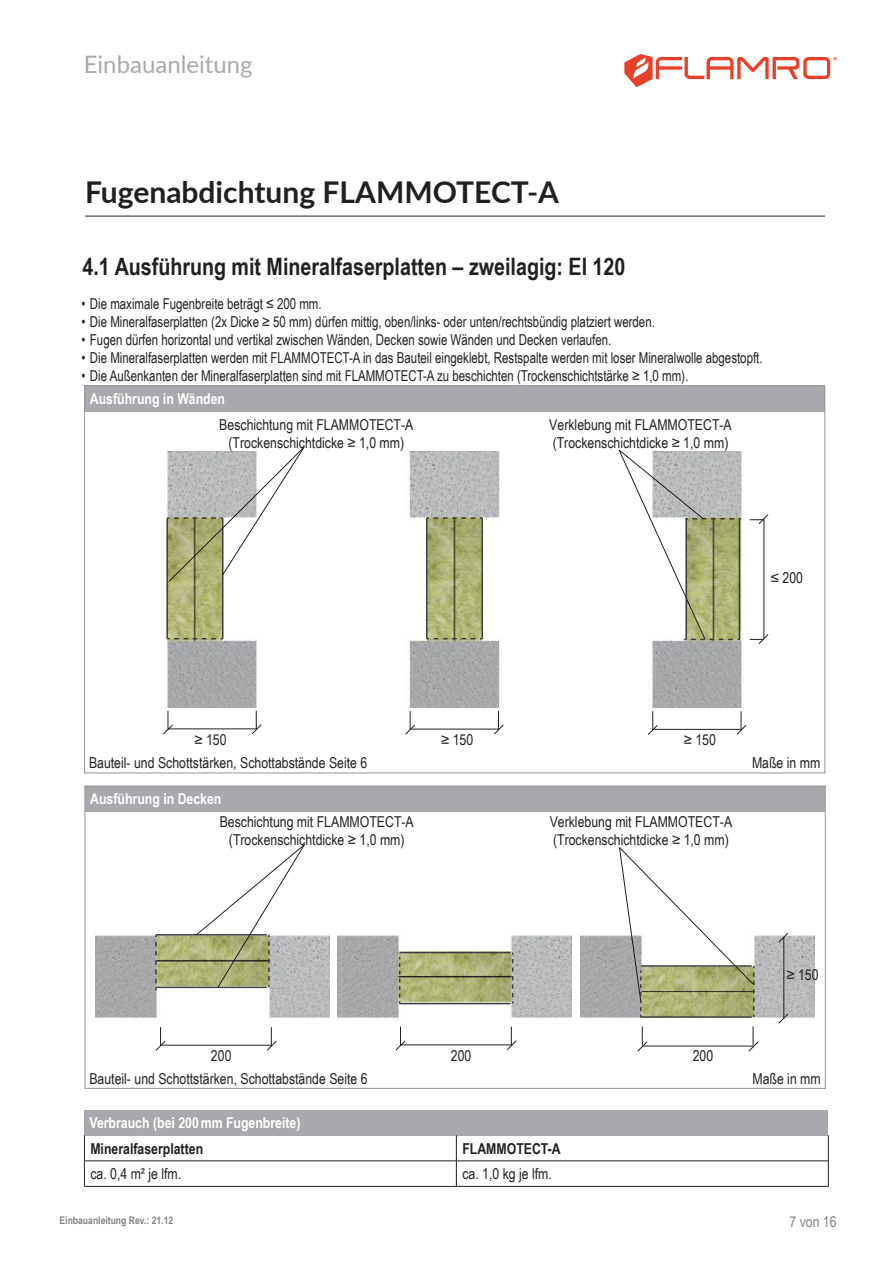
<style>
.page{position:relative;width:893px;height:1263px;background:#fff}
.page>*{position:absolute;margin:0;border:0;box-sizing:border-box;transform-origin:0 0}
.t1{font:700 30px "Lato";color:#231f20}
.t2{font:700 24px "Arial Narrow";color:#231f20}
.t3{font:24px "Lato";color:#a8a9ad}
.t4{font:15px "Arial Narrow";color:#231f20;scale:.93 1}
.t5{font:15px/18px "Arial Narrow";color:#231f20;text-align:center}
.t6{font:700 15px "Arial Narrow";color:#fff}
.t7{font:700 15px "Arial Narrow";color:#231f20}
.t8{font:15px "Arial Narrow";color:#808285}
.t9{font:700 10.5px "Arial Narrow";color:#808285}
</style>
<div class="page">
<div style="left:84px;top:1110px;width:744px;height:25px;background:#a8a9ad"></div>
<hr style="left:84px;top:1160px;width:372px;height:1px;background:#231f20">
<svg style="left:84px;top:1135px;width:1px;height:51px"></svg>
<hr style="left:456px;top:1160px;width:372px;height:1px;background:#231f20">
<svg style="left:456px;top:1135px;width:1px;height:51px"></svg>
<svg style="left:828px;top:1135px;width:1px;height:51px"></svg>
<hr style="left:84px;top:1186px;width:372px;height:1px;background:#231f20">
<hr style="left:456px;top:1186px;width:372px;height:1px;background:#231f20">
<div style="left:85px;top:386px;width:740px;height:25px;background:#a8a9ad"></div>
<img style="left:166px;top:517px;width:91px;height:190px">
<img style="left:409px;top:452px;width:91px;height:255px">
<img style="left:652px;top:452px;width:112px;height:255px">
<hr style="left:653px;top:729px;width:88px;height:1px;background:#231f20">
<hr style="left:764px;top:519px;width:1px;height:120px;background:#231f20">
<svg style="left:736px;top:711px;width:11px;height:24px"></svg>
<svg style="left:648px;top:711px;width:10px;height:24px"></svg>
<hr style="left:410px;top:729px;width:88px;height:1px;background:#231f20">
<svg style="left:493px;top:711px;width:11px;height:24px"></svg>
<svg style="left:405px;top:711px;width:11px;height:24px"></svg>
<hr style="left:168px;top:728px;width:88px;height:1px;background:#231f20">
<svg style="left:251px;top:711px;width:11px;height:24px"></svg>
<svg style="left:163px;top:711px;width:11px;height:24px"></svg>
<svg style="left:427px;top:517px;width:55px;height:2px"></svg>
<svg style="left:427px;top:638px;width:54px;height:1px"></svg>
<svg style="left:168px;top:638px;width:54px;height:1px"></svg>
<svg style="left:618px;top:449px;width:123px;height:191px"></svg>
<hr style="left:166px;top:518px;width:2px;height:121px;background:#3e3e3f">
<hr style="left:222px;top:518px;width:1px;height:121px;background:#3e3e3f">
<hr style="left:426px;top:518px;width:1px;height:121px;background:#3e3e3f">
<hr style="left:685px;top:519px;width:2px;height:120px;background:#3e3e3f">
<hr style="left:481px;top:518px;width:2px;height:121px;background:#3e3e3f">
<hr style="left:739px;top:519px;width:1px;height:120px;background:#3e3e3f">
<svg style="left:167px;top:446px;width:138px;height:136px"></svg>
<svg style="left:750px;top:513px;width:19px;height:12px"></svg>
<svg style="left:750px;top:633px;width:19px;height:12px"></svg>
<div style="left:85px;top:786px;width:740px;height:26px;background:#a8a9ad"></div>
<img style="left:96px;top:934px;width:234px;height:111px">
<img style="left:338px;top:935px;width:234px;height:111px">
<img style="left:580px;top:935px;width:234px;height:111px">
<hr style="left:642px;top:1046px;width:111px;height:1px;background:#231f20">
<hr style="left:783px;top:937px;width:1px;height:81px;background:#231f20">
<svg style="left:748px;top:1026px;width:11px;height:26px"></svg>
<svg style="left:637px;top:1026px;width:11px;height:26px"></svg>
<hr style="left:401px;top:1044px;width:111px;height:1px;background:#231f20">
<svg style="left:506px;top:1027px;width:11px;height:24px"></svg>
<svg style="left:395px;top:1027px;width:11px;height:24px"></svg>
<hr style="left:161px;top:1045px;width:111px;height:1px;background:#231f20">
<svg style="left:266px;top:1027px;width:11px;height:24px"></svg>
<svg style="left:155px;top:1027px;width:11px;height:24px"></svg>
<svg style="left:155px;top:935px;width:2px;height:55px"></svg>
<hr style="left:156px;top:934px;width:111px;height:1px;background:#3e3e3f">
<hr style="left:156px;top:986px;width:111px;height:2px;background:#3e3e3f">
<svg style="left:512px;top:952px;width:1px;height:51px"></svg>
<svg style="left:399px;top:957px;width:1px;height:46px"></svg>
<hr style="left:400px;top:952px;width:111px;height:1px;background:#3e3e3f">
<hr style="left:400px;top:1003px;width:111px;height:1px;background:#3e3e3f">
<svg style="left:618px;top:847px;width:137px;height:170px"></svg>
<hr style="left:641px;top:965px;width:111px;height:2px;background:#3e3e3f">
<hr style="left:641px;top:1016px;width:111px;height:2px;background:#3e3e3f">
<svg style="left:195px;top:844px;width:110px;height:144px"></svg>
<svg style="left:778px;top:932px;width:11px;height:11px"></svg>
<svg style="left:778px;top:1013px;width:11px;height:11px"></svg>
<hr style="left:85px;top:216px;width:740px;height:1px;background:#231f20">
<svg style="left:624px;top:54px;width:213px;height:33px"></svg>
<h2 class="t3" style="left:84px;top:56px;width:170px">Einbauanleitung</h2>
<h1 class="t1" style="left:85px;top:181px;width:475px">Fugenabdichtung FLAMMOTECT-A</h1>
<h2 class="t2" style="left:83px;top:257px;width:544px">4.1 Ausführung mit Mineralfaserplatten – zweilagig: EI 120</h2>
<p class="t4" style="left:81px;top:298px;width:260px">• Die maximale Fugenbreite beträgt ≤ 200 mm.</p>
<p class="t4" style="left:81px;top:316px;width:618px">• Die Mineralfaserplatten (2x Dicke ≥ 50 mm) dürfen mittig, oben/links- oder unten/rechtsbündig platziert werden.</p>
<p class="t4" style="left:81px;top:334px;width:571px">• Fugen dürfen horizontal und vertikal zwischen Wänden, Decken sowie Wänden und Decken verlaufen.</p>
<p class="t4" style="left:81px;top:352px;width:734px">• Die Mineralfaserplatten werden mit FLAMMOTECT-A in das Bauteil eingeklebt, Restspalte werden mit loser Mineralwolle abgestopft.</p>
<p class="t4" style="left:81px;top:370px;width:654px">• Die Außenkanten der Mineralfaserplatten sind mit FLAMMOTECT-A zu beschichten (Trockenschichtstärke ≥ 1,0 mm).</p>
<p class="t6" style="left:90px;top:393px;width:137px">Ausführung in Wänden</p>
<p class="t5" style="left:219px;top:417px;width:196px">Beschichtung mit FLAMMOTECT-A (Trockenschichtdicke ≥ 1,0 mm)</p>
<p class="t5" style="left:549px;top:417px;width:184px;text-align:left">Verklebung mit FLAMMOTECT-A (Trockenschichtdicke ≥ 1,0 mm)</p>
<p class="t5" style="left:771px;top:568px;width:34px">≤ 200</p>
<p class="t5" style="left:194px;top:730px;width:34px">≥ 150</p>
<p class="t5" style="left:441px;top:730px;width:34px">≥ 150</p>
<p class="t5" style="left:684px;top:730px;width:34px">≥ 150</p>
<p class="t5" style="left:89px;top:755px;width:280px">Bauteil- und Schottstärken, Schottabstände Seite 6</p>
<p class="t5" style="left:752px;top:755px;width:70px">Maße in mm</p>
<p class="t6" style="left:90px;top:793px;width:133px">Ausführung in Decken</p>
<p class="t5" style="left:220px;top:814px;width:196px">Beschichtung mit FLAMMOTECT-A (Trockenschichtdicke ≥ 1,0 mm)</p>
<p class="t5" style="left:550px;top:814px;width:184px;text-align:left">Verklebung mit FLAMMOTECT-A (Trockenschichtdicke ≥ 1,0 mm)</p>
<p class="t5" style="left:211px;top:1048px;width:22px">200</p>
<p class="t5" style="left:451px;top:1048px;width:22px">200</p>
<p class="t5" style="left:693px;top:1048px;width:22px">200</p>
<p class="t5" style="left:786px;top:965px;width:34px">≥ 150</p>
<p class="t5" style="left:89px;top:1071px;width:280px">Bauteil- und Schottstärken, Schottabstände Seite 6</p>
<p class="t5" style="left:752px;top:1071px;width:70px">Maße in mm</p>
<p class="t6" style="left:89px;top:1117px;width:213px">Verbrauch (bei 200 mm Fugenbreite)</p>
<p class="t7" style="left:90px;top:1143px;width:114px">Mineralfaserplatten</p>
<p class="t7" style="left:462px;top:1143px;width:100px">FLAMMOTECT-A</p>
<p class="t5" style="left:90px;top:1166px;width:92px">ca. 0,4 m² je lfm.</p>
<p class="t5" style="left:462px;top:1166px;width:91px">ca. 1,0 kg je lfm.</p>
<p class="t9" style="left:60px;top:1216px;width:115px">Einbauanleitung Rev.: 21.12</p>
<p class="t8" style="left:789px;top:1216px;width:49px">7 von 16</p>
</div>
